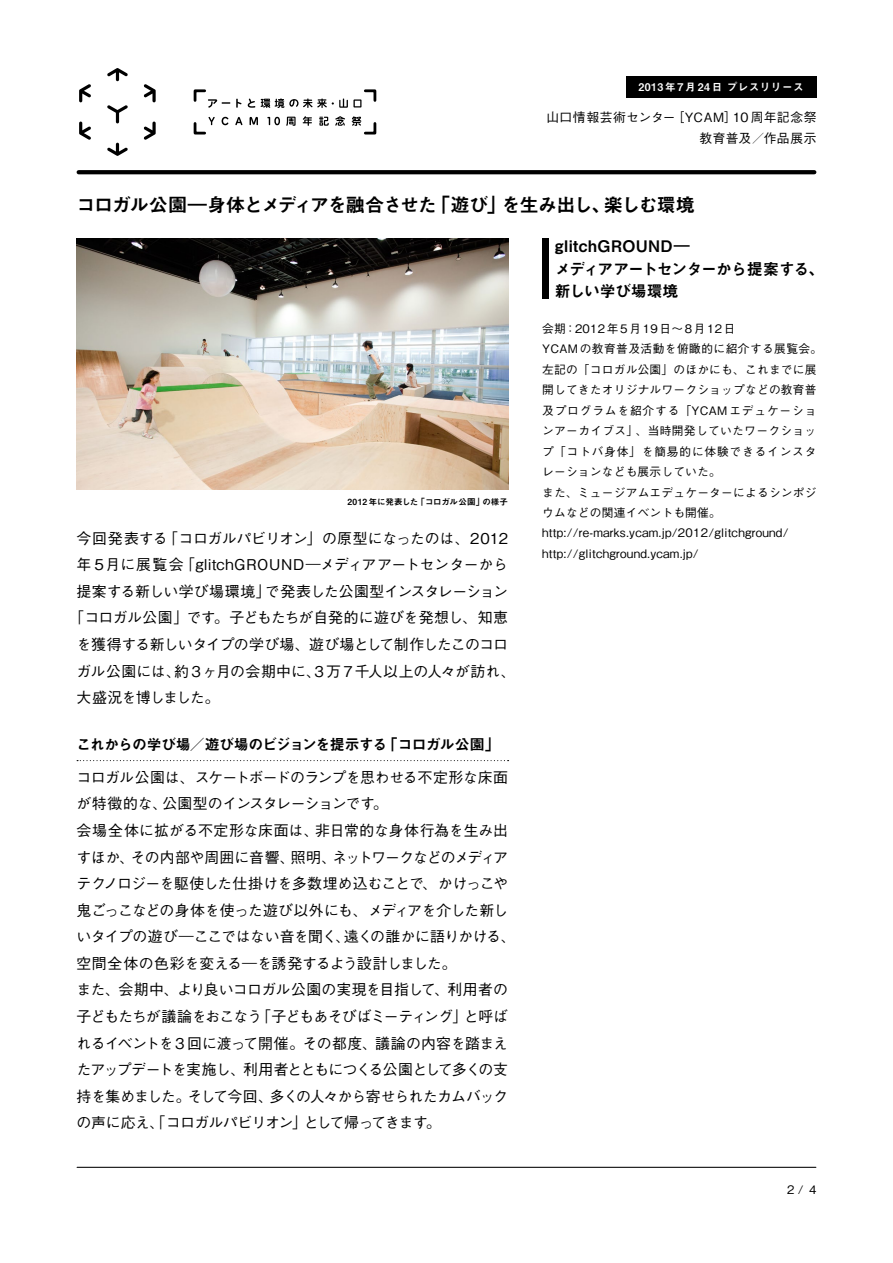
<style>
.page{position:relative;width:893px;height:1263px;background:#fff}
.page>*{position:absolute;margin:0;border:0;box-sizing:border-box;transform-origin:0 0}
.t1{font:19.2px "Midashi Go Pro MB31";letter-spacing:-.065em;color:#000}
.t2{font:15.9px/22.4px "Midashi Go Pro MB31";letter-spacing:-.02em;color:#000}
.t3{font:500 14.85px/26.5px "Gothic BBB Pro";letter-spacing:-.03em;color:#000}
.t4{font:500 14.85px "Gothic BBB Pro";letter-spacing:-.065em;color:#000}
.t5{font:500 14.85px "Gothic BBB Pro";letter-spacing:-.06em;color:#000}
.t6{font:500 14.85px "Gothic BBB Pro";letter-spacing:-.005em;color:#000}
.t7{font:14.85px "Midashi Go Pro MB31";letter-spacing:-.05em;color:#000}
.t8{font:500 14.85px "Gothic BBB Pro";letter-spacing:.015em;color:#000}
.t9{font:500 14.85px "Gothic BBB Pro";letter-spacing:.01em;color:#000}
.t10{font:500 14.85px "Gothic BBB Pro";letter-spacing:-.01em;color:#000}
.t11{font:500 14.85px "Gothic BBB Pro";letter-spacing:-.05em;color:#000}
.t12{font:500 14.85px "Gothic BBB Pro";letter-spacing:-.09em;color:#000}
.t13{font:500 14.85px "Gothic BBB Pro";letter-spacing:.005em;color:#000}
.t14{font:500 14.85px "Gothic BBB Pro";letter-spacing:-.075em;color:#000}
.t15{font:500 14.85px "Gothic BBB Pro";letter-spacing:-.055em;color:#000}
.t16{font:500 14.85px "Gothic BBB Pro";letter-spacing:.09em;color:#000}
.t17{font:500 12.75px "Gothic BBB Pro";letter-spacing:.035em;color:#000}
.t18{font:500 11.7px/20.4px "Gothic BBB Pro";letter-spacing:.02em;color:#000}
.t19{font:10.65px "Midashi Go Pro MB31";letter-spacing:.04em;color:#fff}
.t20{font:8.55px "Midashi Go Pro MB31";letter-spacing:-.01em;color:#000}
</style>
<div class="page">
<hr style="left:77px;top:1167px;width:739px;height:1px;background:#000">
<svg style="left:193px;top:89px;width:184px;height:46px"></svg>
<svg style="left:144px;top:122px;width:12px;height:18px"></svg>
<svg style="left:107px;top:105px;width:21px;height:18px"></svg>
<svg style="left:107px;top:143px;width:21px;height:13px"></svg>
<svg style="left:144px;top:84px;width:12px;height:18px"></svg>
<svg style="left:79px;top:122px;width:12px;height:18px"></svg>
<svg style="left:79px;top:84px;width:12px;height:18px"></svg>
<svg style="left:107px;top:68px;width:21px;height:13px"></svg>
<svg style="left:79px;top:170px;width:735px;height:4px;background:#060606"></svg>
<img style="left:77px;top:238px;width:431px;height:251px">
<div style="left:542px;top:238px;width:7px;height:61px;background:#000"></div>
<svg style="left:77px;top:760px;width:432px;height:1px"></svg>
<div style="left:626px;top:77px;width:190px;height:21px;background:#000"></div>
<p class="t19" style="left:639px;top:79px;width:167px">2013年7月24日プレスリリース</p>
<p class="t17" style="left:672px;top:107px;width:67px">［YCAM］</p>
<p class="t17" style="left:733px;top:107px;width:85px">10周年記念祭</p>
<p class="t17" style="left:546px;top:107px;width:130px">山口情報芸術センター</p>
<p class="t17" style="left:699px;top:128px;width:119px">教育普及／作品展示</p>
<p class="t1" style="left:77px;top:190px;width:362px">コロガル公園―身体とメディアを融合させた</p>
<p class="t1" style="left:431px;top:190px;width:76px">「遊び」</p>
<p class="t1" style="left:501px;top:190px;width:111px">を生み出し、</p>
<p class="t1" style="left:604px;top:190px;width:93px">楽しむ環境</p>
<p class="t20" style="left:416px;top:495px;width:69px">「コロガル公園」</p>
<p class="t20" style="left:347px;top:495px;width:72px">2012 年に発表した</p>
<p class="t20" style="left:482px;top:495px;width:27px">の様子</p>
<p class="t3" style="left:77px;top:523px;width:93px">今回発表する</p>
<p class="t3" style="left:163px;top:523px;width:347px">「コロガルパビリオン」の原型になったのは、2012</p>
<p class="t9" style="left:180px;top:553px;width:330px">「glitchGROUND―メディアアートセンターから</p>
<p class="t16" style="left:77px;top:553px;width:109px">年5月に展覧会</p>
<p class="t8" style="left:77px;top:579px;width:196px">提案する新しい学び場環境」</p>
<p class="t3" style="left:69px;top:603px;width:441px">「コロガル公園」です。子どもたちが自発的に遊びを発想し、知恵</p>
<p class="t3" style="left:77px;top:629px;width:433px">を獲得する新しいタイプの学び場、遊び場として制作したこのコロ</p>
<p class="t6" style="left:77px;top:659px;width:441px">ガル公園には約、 3 ヶ月の会期中に 3、万 7 千人以上の人々が訪れ、</p>
<p class="t4" style="left:77px;top:685px;width:145px">大盛況を博しました。</p>
<p class="t4" style="left:265px;top:579px;width:245px">で発表した公園型インスタレーション</p>
<p class="t7" style="left:77px;top:732px;width:312px">これからの学び場／遊び場のビジョンを提示する</p>
<p class="t7" style="left:383px;top:732px;width:119px">「コロガル公園「</p>
<p class="t3" style="left:162px;top:762px;width:347px;text-indent:-86px">コロガル公園は、スケートボードのランプを思わせる不定形な床面公園型のインスタレーションです。</p>
<p class="t3" style="left:77px;top:789px;width:92px">が特徴的な、</p>
<p class="t3" style="left:315px;top:815px;width:194px">非日常的な身体行為を生み出</p>
<p class="t8" style="left:77px;top:818px;width:244px">会場全体に拡がる不定形な床面は、</p>
<p class="t12" style="left:333px;top:845px;width:177px">ネットワークなどのメディア</p>
<p class="t13" style="left:130px;top:845px;width:166px">その内部や周囲に音響、</p>
<p class="t3" style="left:77px;top:842px;width:59px">すほか、</p>
<p class="t3" style="left:77px;top:868px;width:433px">テクノロジーを駆使した仕掛けを多数埋め込むことで、かけっこや</p>
<p class="t3" style="left:77px;top:895px;width:433px">鬼ごっこなどの身体を使った遊び以外にも、メディアを介した新し</p>
<p class="t3" style="left:344px;top:922px;width:173px">遠くの誰かに語りかける、</p>
<p class="t3" style="left:291px;top:842px;width:47px">照明、</p>
<p class="t3" style="left:77px;top:922px;width:275px">いタイプの遊び―ここではない音を聞く、</p>
<p class="t10" style="left:77px;top:951px;width:382px">空間全体の色彩を変える―を誘発するよう設計しました。</p>
<p class="t3" style="left:77px;top:975px;width:433px">また、会期中、より良いコロガル公園の実現を目指して、利用者の</p>
<p class="t3" style="left:464px;top:1001px;width:46px">と呼ば</p>
<p class="t11" style="left:256px;top:1004px;width:212px">「子どもあそびばミーティング」</p>
<p class="t5" style="left:77px;top:1004px;width:187px">子どもたちが議論をおこなう</p>
<p class="t3" style="left:77px;top:1028px;width:433px">れるイベントを3 回に渡って開催。その都度、議論の内容を踏まえ</p>
<p class="t5" style="left:77px;top:1058px;width:433px">たアップデートを実施し、利用者とともにつくる公園として多くの支</p>
<p class="t4" style="left:270px;top:1084px;width:240px">多くの人々から寄せられたカムバック</p>
<p class="t3" style="left:187px;top:1081px;width:87px">そして今回、</p>
<p class="t15" style="left:77px;top:1084px;width:116px">持を集めました。</p>
<p class="t3" style="left:77px;top:1108px;width:232px">の声に応え、「コロガルパビリオン」</p>
<p class="t14" style="left:304px;top:1111px;width:139px">として帰ってきます。</p>
<p class="t2" style="left:555px;top:233px;width:271px">glitchGROUND―<br>メディアアートセンターから提案する、新しい学び場環境</p>
<p class="t18" style="left:542px;top:317px;width:282px">会期：2012年5月19日〜8月12日<br>YCAMの教育普及活動を俯瞰的に紹介する展覧会。左記の「コロガル公園」のほかにも、これまでに展開してきたオリジナルワークショップなどの教育普及プログラムを紹介する「YCAMエデュケーションアーカイブス」、当時開発していたワークショップ「コトバ身体」を簡易的に体験できるインスタレーションなども展示していた。<br>また、ミュージアムエデュケーターによるシンポジウムなどの関連イベントも開催。http://re-marks.ycam j p. /2012/glitchground/ http://glitchground.ycam j p. /</p>
<p class="t18" style="left:787px;top:1177px;width:18px">2 /</p>
<p class="t18" style="left:809px;top:1177px;width:9px">4</p>
</div>
